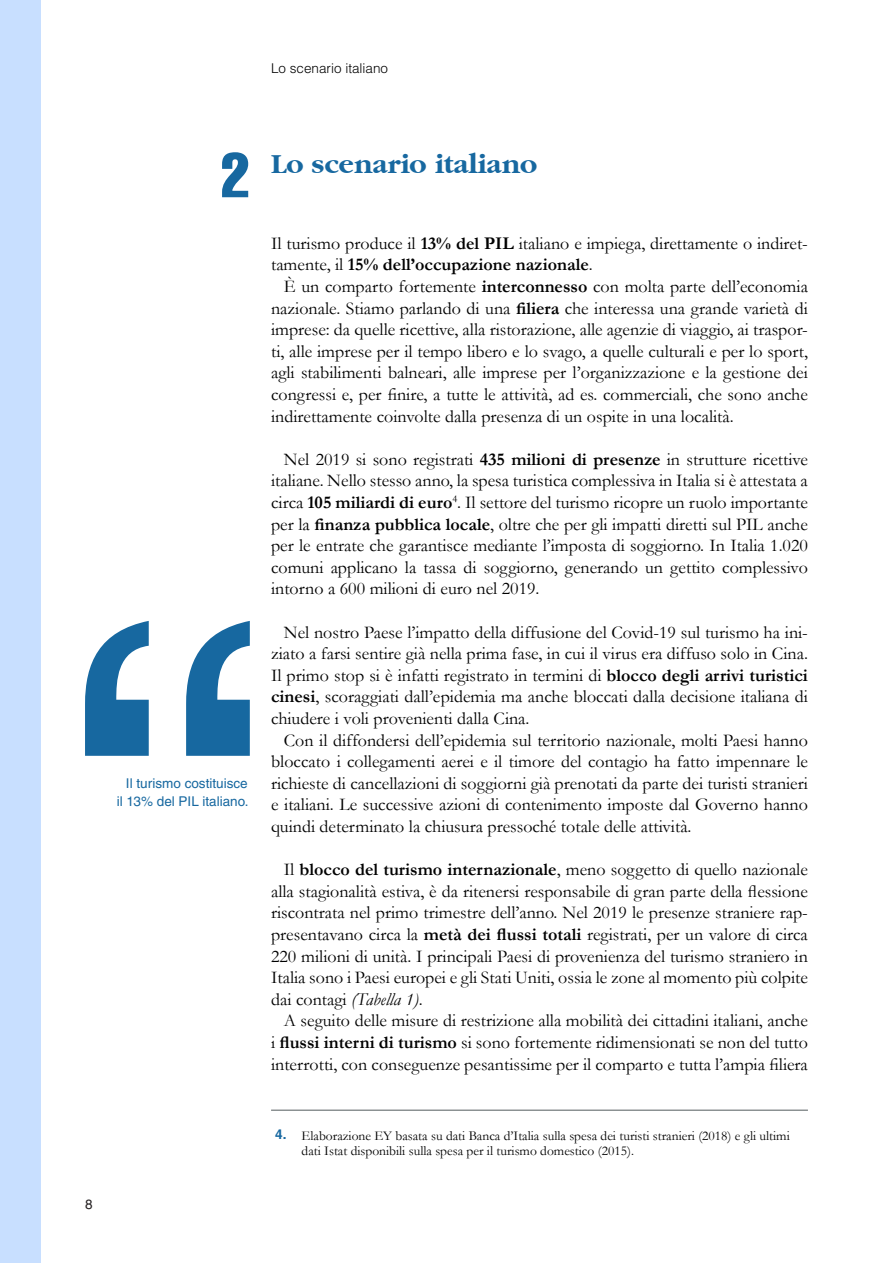
<style>
.page{position:relative;width:893px;height:1263px;background:#fff}
.page>*{position:absolute;margin:0;border:0;box-sizing:border-box;transform-origin:0 0}
.t1{font:61.95px "Helvetica LT Std Comp";color:#1768a0}
.t2{font:900 28.5px "Garamond Black S Si";color:#1768a0}
.Rientro{font:18px/21.6px "Garamond";color:#000;text-align:justify}
.Base{font:18px/21.6px "Garamond";color:#000}
.t3{font:13.5px/15px "Garamond";color:#000}
.t4{font:13.5px "Helvetica LT Std";color:#1768a0}
.t5{font:300 13.5px "Helvetica LT Std";color:#000}
.t6{font:700 13.5px "Helvetica LT Std";color:#1768a0}
.t7{font:13.5px "Helvetica LT Std";color:#231f20}
.s1{font-weight:700}
.s2{font-style:italic}
</style>
<div class="page">
<div style="left:0;top:0;width:40px;height:1263px;background:#c8dfff"></div>
<hr style="left:271px;top:1109px;width:537px;height:2px;background:#676e70">
<svg style="left:85px;top:621px;width:165px;height:135px"></svg>
<p class="t5" style="left:271px;top:60px;width:119px">Lo scenario italiano</p>
<p class="t7" style="left:85px;top:1196px;width:9px">8</p>
<p class="t1" style="left:221px;top:136px;width:30px">2</p>
<p class="t4" style="left:126px;top:776px;width:123px">Il turismo costituisce</p>
<p class="t4" style="left:117px;top:794px;width:133px">il 13% del PIL italiano.</p>
<p class="t2" style="left:271px;top:148px;width:268px">Lo scenario italiano</p>
<p class="Base" style="left:271px;top:232px;width:538px">Il turismo produce il <span class="s1">13% del PIL</span> italiano e impiega, direttamente o indiret&shy;tamente, il <span class="s1">15% dell’occupazione nazionale</span>.</p>
<p class="Rientro" style="left:271px;top:275px;width:538px;text-indent:13px">È un comparto fortemente <span class="s1">interconnesso</span> con molta parte dell’economia nazionale. Stiamo parlando di una <span class="s1">filiera</span> che interessa una grande varietà di imprese: da quelle ricettive, alla ristorazione, alle agenzie di viaggio, ai traspor&shy;ti, alle imprese per il tempo libero e lo svago, a quelle culturali e per lo sport, agli stabilimenti balneari, alle imprese per l’organizzazione e la gestione dei congressi e, per finire, a tutte le attività, ad es. commerciali, che sono anche indirettamente coinvolte dalla presenza di un ospite in una località.</p>
<p class="Rientro" style="left:271px;top:448px;width:538px;text-indent:13px">Nel 2019 si sono registrati <span class="s1">435 milioni di presenze</span> in strutture ricettive italiane. Nello stesso anno, la spesa turistica complessiva in Italia si è attestata a circa <span class="s1">105 miliardi di euro</span><sup>4</sup>. Il settore del turismo ricopre un ruolo importante per la <span class="s1">finanza pubblica locale</span>, oltre che per gli impatti diretti sul PIL anche per le entrate che garantisce mediante l’imposta di soggiorno. In Italia 1.020 comuni applicano la tassa di soggiorno, generando un gettito complessivo intorno a 600 milioni di euro nel 2019.</p>
<p class="Rientro" style="left:271px;top:621px;width:538px;text-indent:13px">Nel nostro Paese l’impatto della diffusione del Covid-19 sul turismo ha ini&shy;ziato a farsi sentire già nella prima fase, in cui il virus era diffuso solo in Cina.<br>Il primo stop si è infatti registrato in termini di <span class="s1">blocco degli arrivi turistici cinesi</span>, scoraggiati dall’epidemia ma anche bloccati dalla decisione italiana di chiudere i voli provenienti dalla Cina.</p>
<p class="Rientro" style="left:271px;top:729px;width:538px;text-indent:13px">Con il diffondersi dell’epidemia sul territorio nazionale, molti Paesi hanno bloccato i collegamenti aerei e il timore del contagio ha fatto impennare le richieste di cancellazioni di soggiorni già prenotati da parte dei turisti stranieri e italiani. Le successive azioni di contenimento imposte dal Governo hanno quindi determinato la chiusura pressoché totale delle attività.</p>
<p class="Rientro" style="left:271px;top:858px;width:538px;text-indent:13px">Il <span class="s1">blocco del turismo internazionale</span>, meno soggetto di quello nazionale alla stagionalità estiva, è da ritenersi responsabile di gran parte della flessione riscontrata nel primo trimestre dell’anno. Nel 2019 le presenze straniere rap&shy;presentavano circa la <span class="s1">metà dei flussi totali</span> registrati, per un valore di circa 220 milioni di unità. I principali Paesi di provenienza del turismo straniero in Italia sono i Paesi europei e gli Stati Uniti, ossia le zone al momento più colpite dai contagi <span class="s2">(Tabella 1)</span>.</p>
<p class="Rientro" style="left:271px;top:1009px;width:538px;text-indent:13px">A seguito delle misure di restrizione alla mobilità dei cittadini italiani, anche i <span class="s1">flussi interni di turismo</span> si sono fortemente ridimensionati se non del tutto interrotti, con conseguenze pesantissime per il comparto e tutta l’ampia filiera</p>
<p class="t6" style="left:275px;top:1126px;width:13px">4.</p>
<p class="t3" style="left:302px;top:1127px;width:490px">Elaborazione EY basata su dati Banca d’Italia sulla spesa dei turisti stranieri (2018) e gli ultimi dati Istat disponibili sulla spesa per il turismo domestico (2015).</p>
</div>
